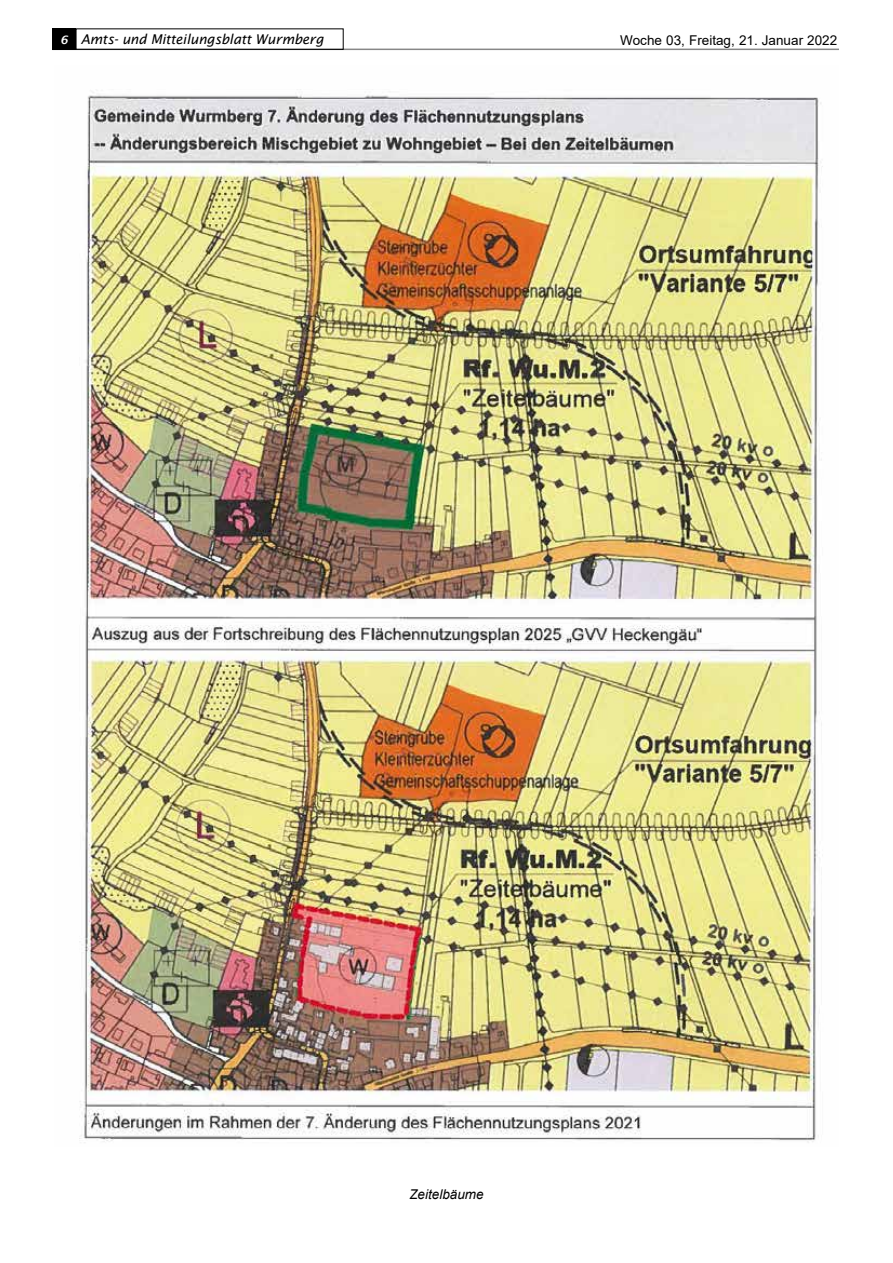
<style>
.page{position:relative;width:893px;height:1263px;background:#fff}
.page>*{position:absolute;margin:0;border:0;box-sizing:border-box;transform-origin:0 0}
.t1{font:italic 13.5px "Lucida Sans";letter-spacing:-.01em;color:#000}
.t2{font:13.5px "Arial";color:#000}
.t3{font:italic 13.5px "Arial";color:#000}
.s1{font-weight:600;font-size:11.55px;color:#fff}
</style>
<div class="page">
<hr style="left:52px;top:49px;width:787px;height:1px;background:#878787">
<div style="left:52px;top:28px;width:24px;height:22px;background:#000"></div>
<div style="left:76px;top:28px;width:268px;height:22px;border:1px solid #000"></div>
<img style="left:79px;top:89px;width:744px;height:1054px">
<p class="t1" style="left:60px;top:31px;width:265px"><span class="s1">6</span> Amts- und Mitteilungsblatt Wurmberg</p>
<p class="t2" style="left:620px;top:31px;width:219px">Woche 03, Freitag, 21. Januar 2022</p>
<p class="t3" style="left:409px;top:1186px;width:76px">Zeitelbäume</p>
</div>
